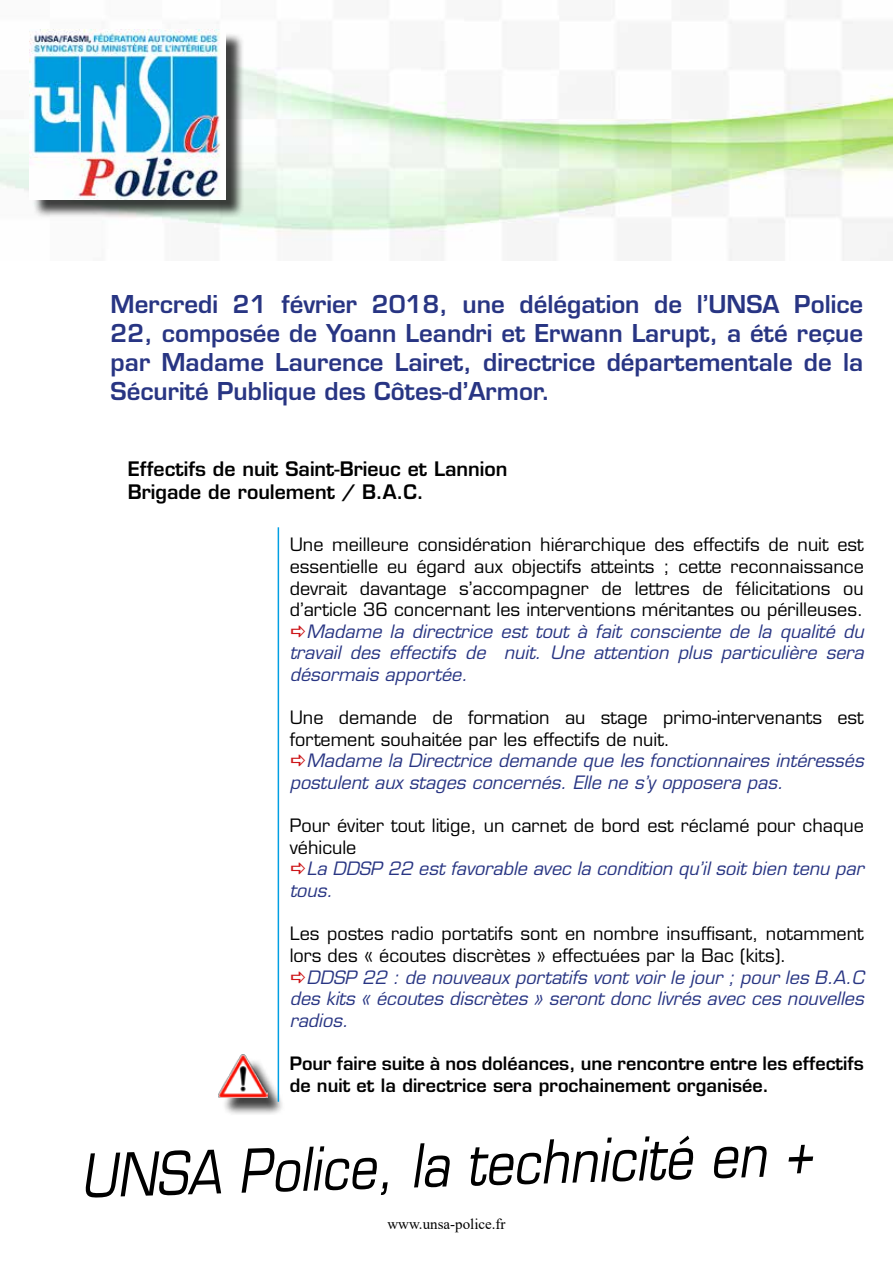
<style>
.page{position:relative;width:893px;height:1263px;background:#fff}
.page>*{position:absolute;margin:0;border:0;box-sizing:border-box;transform-origin:0 0}
.t1{font:italic 58.5px "Eurostile LT Std";color:#000;scale:.85 1}
.t2{font:600 24px/28.8px "Eurostile LT Std";color:#283583;text-align:justify}
.t3{font:600 19.5px/23.4px "Eurostile LT Std";color:#000}
.t4{font:18px/21.6px "Eurostile LT Std";color:#000}
.t5{font:italic 18px/21.6px "Eurostile LT Std";color:#283583;text-align:justify}
.t6{font:600 18px/21.6px "Eurostile LT Std";color:#000}
.t7{font:15px "Times New Roman";color:#000}
</style>
<div class="page">
<img style="left:0;top:0;width:893px;height:260px">
<div style="left:221px;top:1058px;width:64px;height:58px;background:#000;opacity:.75"></div>
<img style="left:219px;top:1055px;width:48px;height:42px">
<hr style="left:278px;top:527px;width:1px;height:575px;background:#009fe3">
<div style="left:32px;top:32px;width:212px;height:186px;background:#000;opacity:.75"></div>
<img style="left:30px;top:30px;width:196px;height:170px">
<h2 class="t2" style="left:111px;top:290px;width:754px">Mercredi 21 février 2018, une délégation de l’UNSA Police 22, composée de Yoann Leandri et Erwann Larupt, a été reçue par Madame Laurence Lairet, directrice départementale de la Sécurité Publique des Côtes-d’Armor.</h2>
<p class="t3" style="left:128px;top:457px;width:381px">Effectifs de nuit Saint-Brieuc et Lannion<br>Brigade de roulement / B.A.C.</p>
<p class="t4" style="left:290px;top:534px;width:576px;text-align:justify">Une meilleure considération hiérarchique des effectifs de nuit est essentielle eu égard aux objectifs atteints ; cette reconnaissance devrait davantage s’accompagner de lettres de félicitations ou d’article 36 concernant les interventions méritantes ou périlleuses.</p>
<p class="t5" style="left:290px;top:621px;width:576px;text-indent:17px">Madame la directrice est tout à fait consciente de la qualité du travail des effectifs de nuit. Une attention plus particulière sera désormais apportée.</p>
<p class="t4" style="left:290px;top:707px;width:576px">Une demande de formation au stage primo-intervenants est fortement souhaitée par les effectifs de nuit.</p>
<p class="t5" style="left:290px;top:750px;width:576px;text-indent:17px">Madame la Directrice demande que les fonctionnaires intéressés postulent aux stages concernés. Elle ne s’y opposera pas.</p>
<p class="t4" style="left:290px;top:815px;width:576px">Pour éviter tout litige, un carnet de bord est réclamé pour chaque véhicule</p>
<p class="t5" style="left:290px;top:858px;width:575px;text-indent:17px">La DDSP 22 est favorable avec la condition qu’il soit bien tenu par tous.</p>
<p class="t4" style="left:290px;top:923px;width:576px">Les postes radio portatifs sont en nombre insuffisant, notamment lors des « écoutes discrètes » effectuées par la Bac (kits).</p>
<p class="t5" style="left:290px;top:966px;width:576px;text-indent:17px">DDSP 22 : de nouveaux portatifs vont voir le jour ; pour les B.A.C des kits « écoutes discrètes » seront donc livrés avec ces nouvelles radios.</p>
<p class="t6" style="left:290px;top:1052px;width:576px">Pour faire suite à nos doléances, une rencontre entre les effectifs de nuit et la directrice sera prochainement organisée.</p>
<h1 class="t1" style="left:79px;top:1142px;width:863px;rotate:-2deg">UNSA Police, la technicité en +</h1>
<p class="t7" style="left:387px;top:1213px;width:120px">www.unsa-police.fr</p>
</div>
